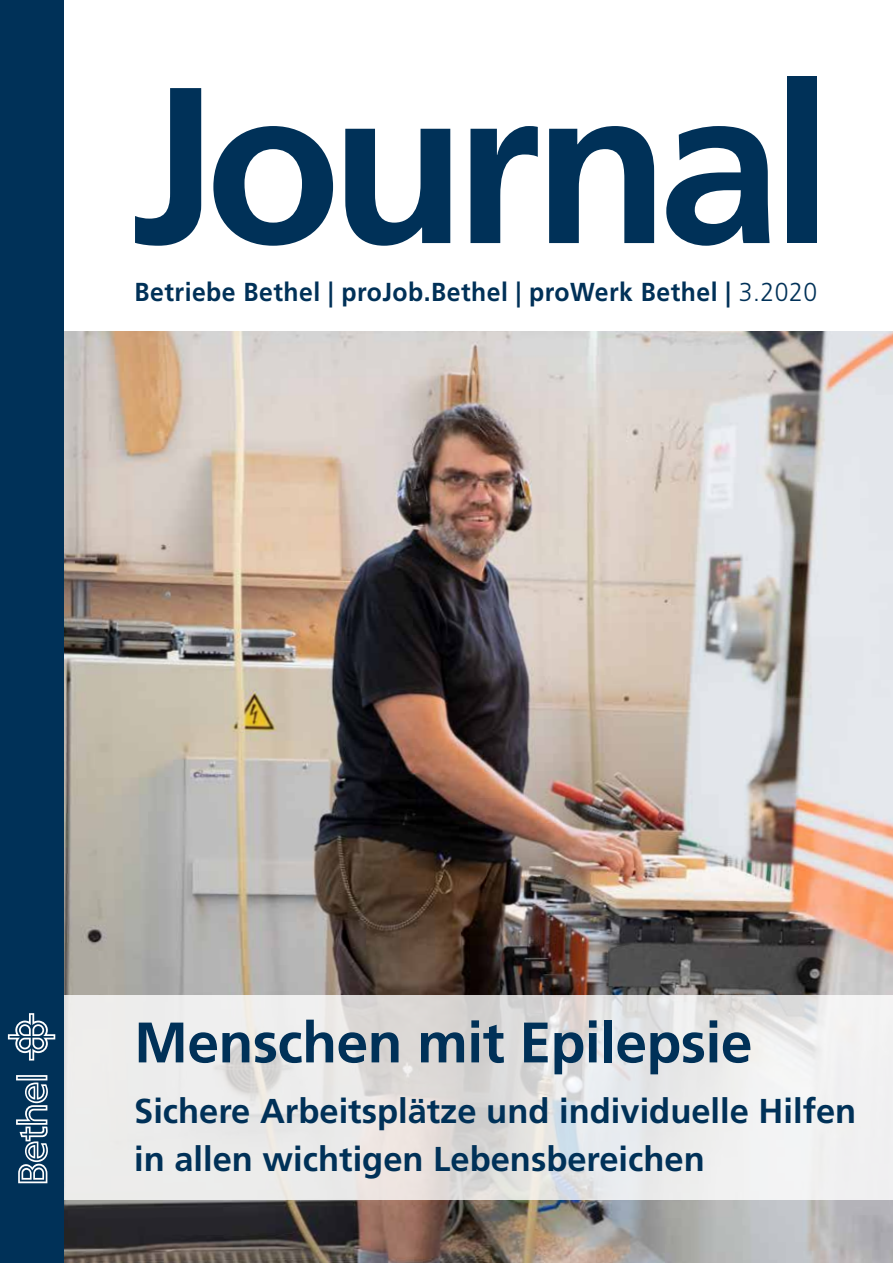
<style>
.page{position:relative;width:893px;height:1263px;background:#fff}
.page>*{position:absolute;margin:0;border:0;box-sizing:border-box;transform-origin:0 0}
.t1{font:700 222px "Frutiger LT Std";letter-spacing:-.05em;color:#003158}
.t2{font:700 57px "Frutiger LT Std";letter-spacing:-.01em;color:#003158}
.t3{font:700 34.5px/48px "Frutiger LT Std";color:#003158}
.t4{font:700 25.95px "Frutiger LT Std";letter-spacing:.02em;color:#003158;scale:.95 1}
.s1{font-weight:300}
</style>
<div class="page">
<img style="left:64px;top:332px;width:829px;height:931px">
<svg style="left:64px;top:995px;width:829px;height:204px;fill:#ecebeb"></svg>
<div style="left:0;top:0;width:64px;height:1263px;background:#003158"></div>
<svg style="left:8px;top:1013px;width:47px;height:47px"></svg>
<svg style="left:16px;top:1075px;width:32px;height:108px"></svg>
<h1 class="t1" style="left:130px;top:34px;width:704px">Journal</h1>
<p class="t4" style="left:135px;top:277px;width:720px">Betriebe Bethel | proJob.Bethel | proWerk Bethel | <span class="s1">3.2020</span></p>
<h2 class="t2" style="left:134px;top:1009px;width:620px">Menschen mit Epilepsie</h2>
<p class="t3" style="left:134px;top:1087px;width:724px">Sichere Arbeitsplätze und individuelle Hilfen in allen wichtigen Lebensbereichen</p>
</div>
